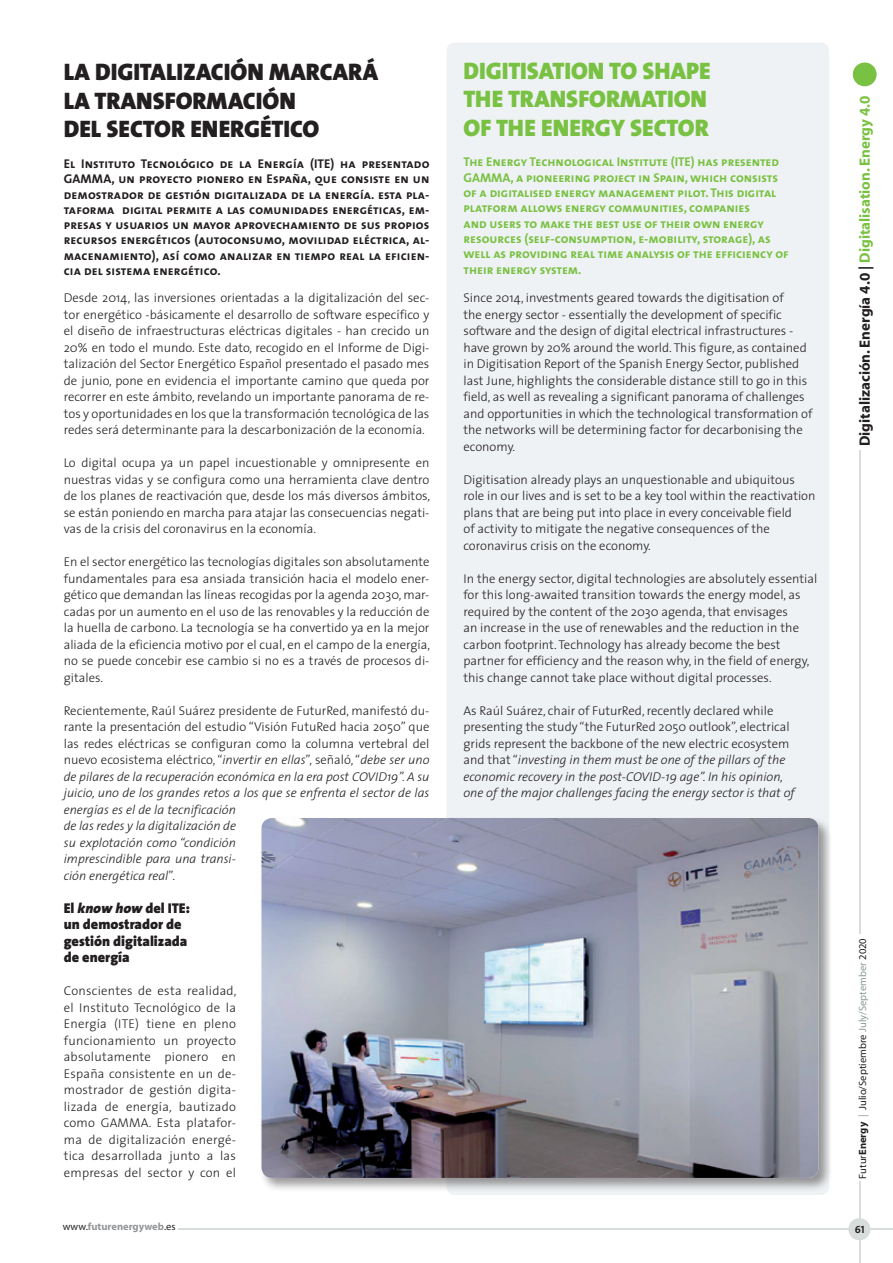
<style>
.page{position:relative;width:893px;height:1263px;background:#fff}
.page>*{position:absolute;margin:0;border:0;box-sizing:border-box;transform-origin:0 0}
.Titular_Grande{font:24px "The Sans Black Caps";color:#231f20}
.Titular_Grande-2{font:24px "The Sans Black Caps";color:#79c142}
.t1{font:700 15px "Myriad";color:#231f20}
.Ladillo_Texto_-_espa{font:900 14.25px/16.5px "The Sans";color:#231f20}
.Texto{font:300 12.75px/16.5px "The Sans";color:#231f20;text-align:justify}
.Texto_ingles{font:300 12.75px/16.5px "The Sans";color:#231f20}
.Texto-2{font:italic 300 12.75px/16.5px "The Sans";color:#231f20}
.Titular_Grande-3{font:12.75px/15.3px "The Sans Bold Caps";letter-spacing:.01em;color:#231f20;text-align:justify}
.Titular_Grande-4{font:12.75px/15.3px "The Sans Bold Caps";color:#79c142}
.t2{font:10.5px "Myriad";letter-spacing:.005em;color:#231f20}
.t3{font:700 10.5px "Myriad";color:#939598}
.t4{font:10.5px "The Sans Bold Caps";color:#231f20}
.s1{font-style:normal}
.s2{font-style:italic}
.s3{color:#79c142}
.s4{font-weight:700}
.s5{color:#8b9b92}
.s6{font-weight:400;color:#231f20}
</style>
<div class="page">
<div style="left:446px;top:43px;width:383px;height:1152px;background:#eff2f4;border-radius:9px"></div>
<div style="left:259px;top:815px;width:574px;height:377px;background:#231f20;opacity:.45"></div>
<img style="left:261px;top:818px;width:558px;height:360px">
<hr style="left:860px;top:451px;width:1px;height:483px;background:#d7ddda">
<div style="left:853px;top:63px;width:24px;height:23px;background:#79c142;border-radius:50%"></div>
<hr style="left:178px;top:1228px;width:715px;height:2px;background:#d7ddda">
<hr style="left:859px;top:1181px;width:1px;height:82px;background:#d7ddda">
<div style="left:848px;top:1218px;width:22px;height:22px;background:#d7ddda;border-radius:50%"></div>
<p class="Titular_Grande" style="left:64px;top:51px;width:316px">LA DIGITALIZACIÓN MARCARÁ</p>
<p class="Titular_Grande" style="left:64px;top:80px;width:234px">LA TRANSFORMACIÓN</p>
<p class="Titular_Grande" style="left:64px;top:109px;width:257px">DEL SECTOR ENERGÉTICO</p>
<p class="Titular_Grande-3" style="left:64px;top:156px;width:367px">El Instituto Tecnológico de la Energía (ITE) ha presentado GAMMA, un proyecto pionero en España, que consiste en un demostrador de gestión digitalizada de la energía. esta pla&shy;taforma digital permite a las comunidades energéticas, em&shy;presas y usuarios un mayor aprovechamiento de sus propios recursos energéticos (autoconsumo, movilidad eléctrica, al&shy;macenamiento), así como analizar en tiempo real la eficien&shy;cia del sistema energético.</p>
<p class="Texto" style="left:64px;top:289px;width:367px">Desde 2014, las inversiones orientadas a la digitalización del sec&shy;tor energético -básicamente el desarrollo de software específico y el diseño de infraestructuras eléctricas digitales - han crecido un 20% en todo el mundo. Este dato, recogido en el Informe de Digi&shy;talización del Sector Energético Español presentado el pasado mes de junio, pone en evidencia el importante camino que queda por recorrer en este ámbito, revelando un importante panorama de re&shy;tos y oportunidades en los que la transformación tecnológica de las redes será determinante para la descarbonización de la economía.</p>
<p class="Texto" style="left:64px;top:454px;width:368px">Lo digital ocupa ya un papel incuestionable y omnipresente en nuestras vidas y se configura como una herramienta clave dentro de los planes de reactivación que, desde los más diversos ámbitos, se están poniendo en marcha para atajar las consecuencias negati&shy;vas de la crisis del coronavirus en la economía.</p>
<p class="Texto" style="left:64px;top:553px;width:368px">En el sector energético las tecnologías digitales son absolutamente fundamentales para esa ansiada transición hacia el modelo ener&shy;gético que demandan las líneas recogidas por la agenda 2030, mar&shy;cadas por un aumento en el uso de las renovables y la reducción de la huella de carbono. La tecnología se ha convertido ya en la mejor aliada de la eficiencia motivo por el cual, en el campo de la energía, no se puede concebir ese cambio si no es a través de procesos di&shy;gitales.</p>
<p class="Texto-2" style="left:64px;top:702px;width:367px"><span class="s1">Recientemente, Raúl Suárez presidente de FuturRed, manifestó du&shy;rante la presentación del estudio “Visión FutuRed hacia 2050” que las redes eléctricas se configuran como la columna vertebral del nuevo ecosistema eléctrico, “</span>invertir en ellas<span class="s1">”, señaló, “</span>debe ser uno de pilares de la recuperación económica en la era post COVID19”. A su juicio, uno de los grandes retos a los que se enfrenta el sector de las energías es el de la tecnificación<br>de las redes y la digitalización de<br>su explotación como “condición<br>imprescindible para una transi-<br>ción energética real<span class="s1">”.</span></p>
<p class="Ladillo_Texto_-_espa" style="left:64px;top:899px;width:128px">El <span class="s2">know how</span> del ITE:</p>
<p class="Ladillo_Texto_-_espa" style="left:64px;top:916px;width:119px">un demostrador de</p>
<p class="Ladillo_Texto_-_espa" style="left:64px;top:932px;width:125px">gestión digitalizada de energía</p>
<p class="Texto" style="left:64px;top:982px;width:174px">Conscientes de esta realidad, el Instituto Tecnológico de la Energía (ITE) tiene en pleno funcionamiento un proyecto absolutamente pionero en España consistente en un de&shy;mostrador de gestión digita&shy;lizada de energía, bautizado como GAMMA. Esta platafor&shy;ma de digitalización energé&shy;tica desarrollada junto a las empresas del sector y con el</p>
<p class="Titular_Grande-2" style="left:463px;top:50px;width:249px">DIGITISATION TO SHAPE</p>
<p class="Titular_Grande-2" style="left:463px;top:79px;width:245px">THE TRANSFORMATION</p>
<p class="Titular_Grande-2" style="left:463px;top:107px;width:247px">OF THE ENERGY SECTOR</p>
<p class="Titular_Grande-4" style="left:463px;top:154px;width:327px">The Energy Technological Institute (ITE) has presented GAMMA, a pioneering project in Spain, which consists of a digitalised energy management pilot. This digital platform allows energy communities, companies<br>and users to make the best use of their own energy resources (self-consumption, e-mobility, storage), as well as providing real time analysis of the efficiency of their energy system.</p>
<p class="Texto_ingles" style="left:463px;top:289px;width:350px">Since 2014, investments geared towards the digitisation of<br>the energy sector - essentially the development of specific software and the design of digital electrical infrastructures - have grown by 20% around the world. This figure, as contained in Digitisation Report of the Spanish Energy Sector, published last June, highlights the considerable distance still to go in this field, as well as revealing a significant panorama of challenges and opportunities in which the technological transformation of the networks will be determining factor for decarbonising the economy.</p>
<p class="Texto_ingles" style="left:463px;top:471px;width:354px">Digitisation already plays an unquestionable and ubiquitous role in our lives and is set to be a key tool within the reactivation plans that are being put into place in every conceivable field<br>of activity to mitigate the negative consequences of the coronavirus crisis on the economy.</p>
<p class="Texto_ingles" style="left:463px;top:570px;width:355px">In the energy sector, digital technologies are absolutely essential for this long-awaited transition towards the energy model, as required by the content of the 2030 agenda, that envisages<br>an increase in the use of renewables and the reduction in the carbon footprint. Technology has already become the best partner for efficiency and the reason why, in the field of energy, this change cannot take place without digital processes.</p>
<p class="Texto_ingles" style="left:463px;top:702px;width:333px">As Raúl Suárez, chair of FuturRed, recently declared while presenting the study “the FuturRed 2050 outlook”, electrical grids represent the backbone of the new electric ecosystem and that “<span class="s2">investing in them must be one of the pillars of the economic recovery in the post-COVID-19 age”. In his opinion, one of the major challenges facing the energy sector is that of</span></p>
<p class="t1" style="left:857px;top:446px;width:352px;rotate:-90deg">Digitalización. Energía 4.0 | <span class="s3">Digitalisation. Energy 4.0</span></p>
<p class="t2" style="left:857px;top:1178px;width:242px;rotate:-90deg">Futur<span class="s4">Energy</span> <span class="s5">|</span> Julio/Septiembre <span class="s5">July/September</span> 2020</p>
<p class="t3" style="left:63px;top:1220px;width:114px"><span class="s6">www.</span>futurenergyweb<span class="s6">.es</span></p>
<p class="t4" style="left:855px;top:1220px;width:11px">61</p>
</div>
